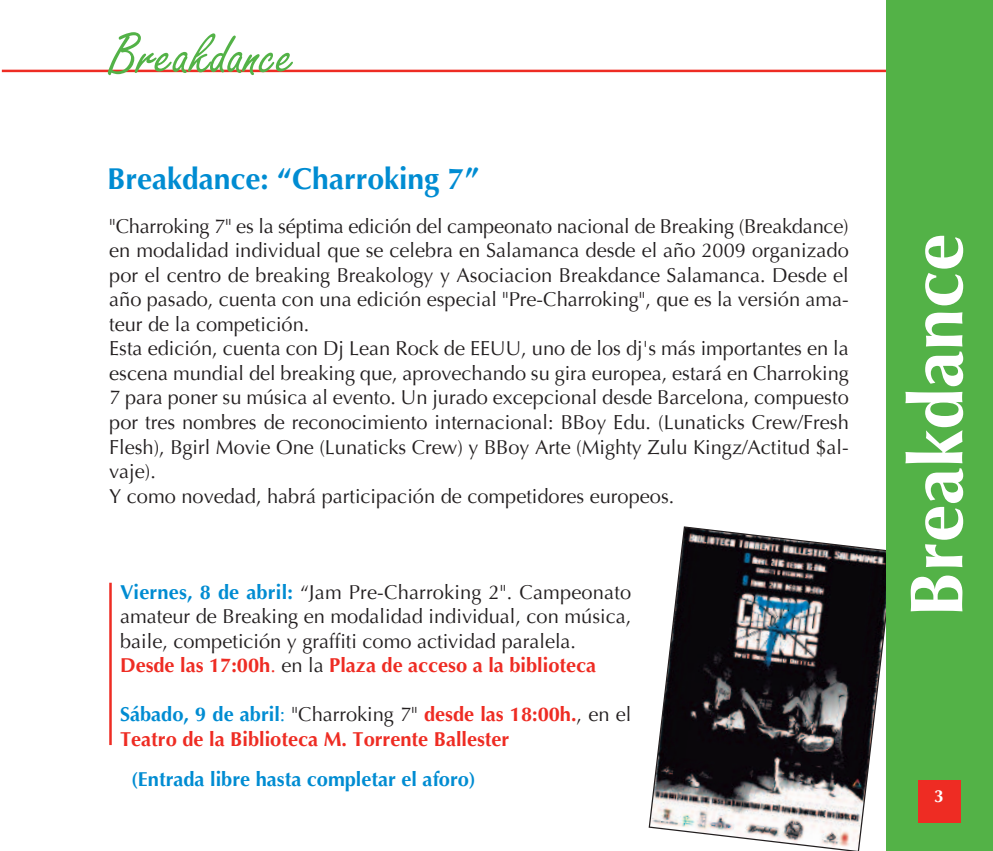
<style>
.page{position:relative;width:993px;height:851px;background:#fff}
.page>*{position:absolute;margin:0;border:0;box-sizing:border-box;transform-origin:0 0}
.t1{font:700 75px "Optima";color:#fff}
.t2{font:62.5px "Freestyle Script";color:#53b247}
.t3{font:700 30px "Optima";color:#008cd2}
.t4{font:20px/24.5px "Optima";color:#231f20}
.t5{font:700 20px/24.5px "Optima";color:#ee2c23}
.t6{font:700 20px "Optima";color:#008cd2}
.t7{font:700 17.5px "Optima";color:#fff}
.s1{font-weight:700;color:#008cd2}
.s2{font-weight:700;color:#ee2c23}
.s3{color:#ee2c23}
.s4{color:#008cd2}
.s5{font-weight:400;color:#008cd2}
.s6{font-weight:400;color:#231f20}
</style>
<div class="page">
<svg style="left:648px;top:526px;width:238px;height:324px"></svg>
<hr style="left:2px;top:70px;width:905px;height:2px;background:#ee2c23">
<div style="left:886px;top:0;width:106px;height:850px;background:#53b247"></div>
<div style="left:917px;top:780px;width:43px;height:42px;background:#ee2c23"></div>
<hr style="left:109px;top:582px;width:3px;height:163px;background:#ee2c23">
<h2 class="t2" style="left:110px;top:21px;width:187px">Breakdance</h2>
<h3 class="t3" style="left:107px;top:162px;width:373px">Breakdance: “Charroking 7”</h3>
<p class="t4" style="left:109px;top:214px;width:740px">"Charroking 7" es la séptima edición del campeonato nacional de Breaking (Breakdance) en modalidad individual que se celebra en Salamanca desde el año 2009 organizado por el centro de breaking Breakology y Asociacion Breakdance Salamanca. Desde el año pasado, cuenta con una edición especial "Pre-Charroking", que es la versión ama&shy;teur de la competición.<br>Esta edición, cuenta con Dj Lean Rock de EEUU, uno de los dj's más importantes en la escena mundial del breaking que, aprovechando su gira europea, estará en Charroking 7 para poner su música al evento. Un jurado excepcional desde Barcelona, compuesto por tres nombres de reconocimiento internacional: BBoy Edu. (Lunaticks Crew/Fresh Flesh), Bgirl Movie One (Lunaticks Crew) y BBoy Arte (Mighty Zulu Kingz/Actitud $al&shy;vaje).<br>Y como novedad, habrá participación de competidores europeos.</p>
<p class="t4" style="left:120px;top:579px;width:512px"><span class="s1">Viernes, 8 de abril:</span> “Jam Pre-Charroking 2". Campeonato amateur de Breaking en modalidad individual, con música, baile, competición y graffiti como actividad paralela.<br><span class="s2">Desde las 17:00h</span><span class="s3">.</span> en la <span class="s2">Plaza de acceso a la biblioteca</span></p>
<p class="t5" style="left:120px;top:702px;width:512px"><span class="s4">Sábado, 9 de abril</span><span class="s5">:</span> <span class="s6">"Charroking 7"</span> desde las 18:00h.<span class="s6">, en el<br></span>Teatro de la Biblioteca M. Torrente Ballester</p>
<p class="t6" style="left:131px;top:767px;width:346px">(Entrada libre hasta completar el aforo)</p>
<h1 class="t1" style="left:892px;top:617px;width:385px;rotate:-90deg">Breakdance</h1>
<p class="t7" style="left:934px;top:786px;width:11px">3</p>
</div>
